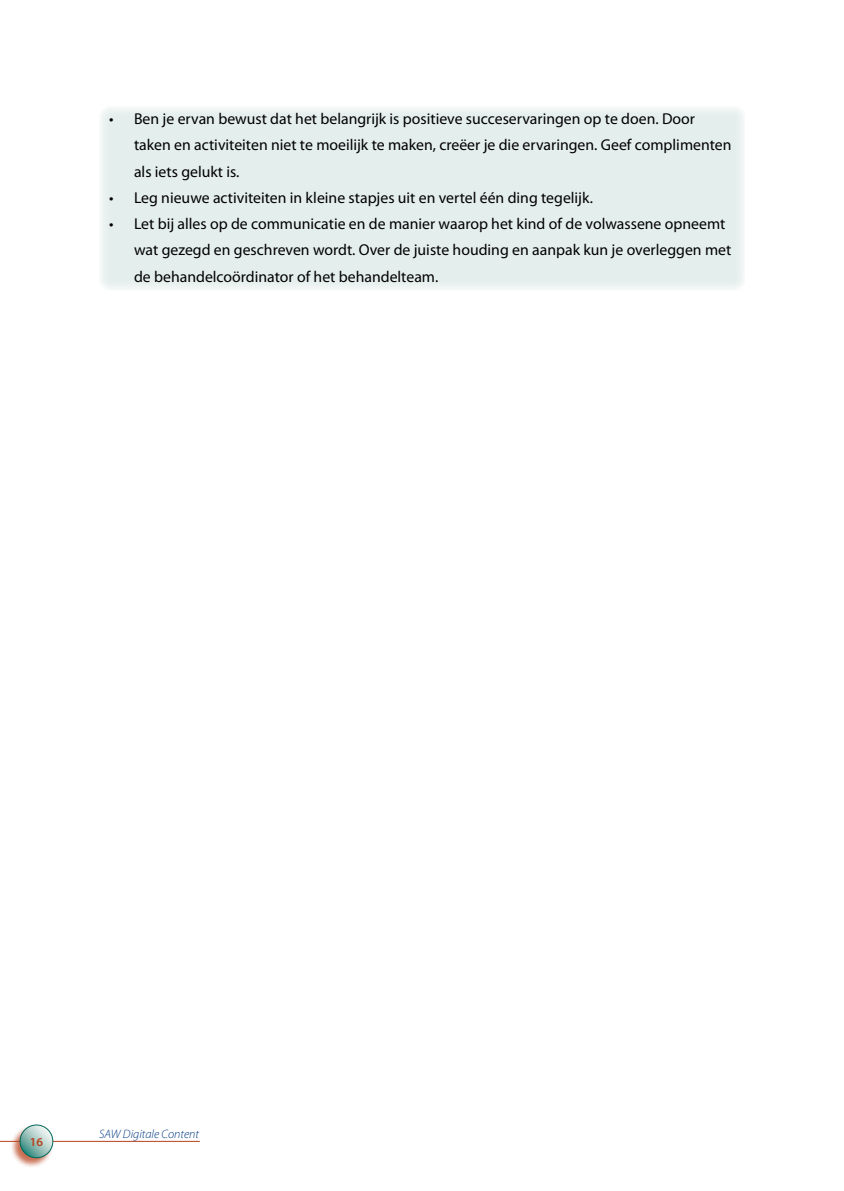
<style>
.page{position:relative;width:844px;height:1191px;background:#fff}
.page>*{position:absolute;margin:0;border:0;box-sizing:border-box;transform-origin:0 0}
.t1{font:15.75px/26.2px "Myriad Pro";color:#000}
.t2{font:italic 300 12.25px "Myriad Pro";color:#003882}
.t3{font:600 12.25px "Myriad Pro";color:#b7401b}
</style>
<div class="page">
<div style="left:99px;top:106px;width:645px;height:184px;background:#e4eeec"></div>
<hr style="left:0;top:1141px;width:200px;height:1px;background:#b7401b">
<div style="left:9px;top:1124px;width:44px;height:43px;background:#b7401b;opacity:.75"></div>
<svg style="left:20px;top:1125px;width:33px;height:32px"></svg>
<div style="left:20px;top:1124px;width:33px;height:34px;border:1px solid #00685b;border-radius:50%"></div>
<p class="t1" style="left:134px;top:105px;width:598px;text-indent:-25px">• Ben je ervan bewust dat het belangrijk is positieve succeservaringen op te doen. Door taken en activiteiten niet te moeilijk te maken, creëer je die ervaringen. Geef complimenten als iets gelukt is.</p>
<p class="t1" style="left:109px;top:184px;width:485px">• Leg nieuwe activiteiten in kleine stapjes uit en vertel één ding tegelijk.</p>
<p class="t1" style="left:134px;top:210px;width:598px;text-indent:-25px">• Let bij alles op de communicatie en de manier waarop het kind of de volwassene opneemt wat gezegd en geschreven wordt. Over de juiste houding en aanpak kun je overleggen met de behandelcoördinator of het behandelteam.</p>
<p class="t3" style="left:30px;top:1133px;width:15px">16</p>
<p class="t2" style="left:99px;top:1127px;width:101px">SAW Digitale Content</p>
</div>
